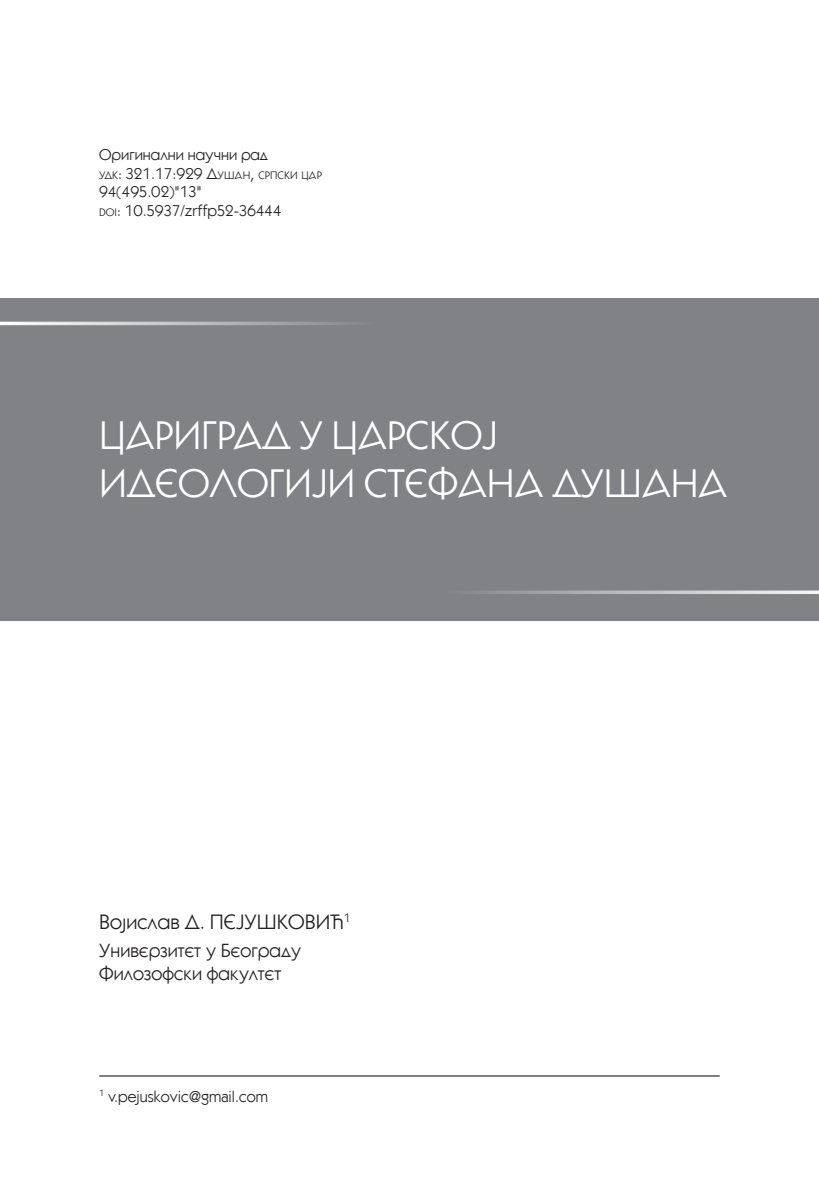
<style>
.page{position:relative;width:819px;height:1191px;background:#fff}
.page>*{position:absolute;margin:0;border:0;box-sizing:border-box;transform-origin:0 0}
.t1{font:40.25px/48.3px "Azbuka 06";letter-spacing:-.01em;color:#fff}
.t2{font:21px "Azbuka 06";color:#231f20}
.t3{font:19.25px/23.1px "Azbuka 06";color:#231f20}
.t4{font:15.75px/18.9px "Azbuka 06";color:#231f20}
.t5{font:11.03px "Azbuka 06";color:#231f20}
.s1{font-size:15.75px}
.s2{font-style:inherit}
.s3{font-size:11.03px}
</style>
<div class="page">
<hr style="left:99px;top:1075px;width:620px;height:1px;background:#6c6d70">
<div style="left:0;top:298px;width:819px;height:322px;background:#808285"></div>
<hr style="left:0;top:322px;width:377px;height:3px;background:#fff">
<svg style="left:476px;top:590px;width:343px;height:4px"></svg>
<p class="t4" style="left:99px;top:145px;width:170px">Оригинални научни рад</p>
<p class="t5" style="left:99px;top:169px;width:224px">удк<span class="s1">: 321.17:929 Д</span>ушан<span class="s1">,</span> српски цар</p>
<p class="t4" style="left:99px;top:182px;width:184px"><span class="s2">94(495.02)"13"<br></span><span class="s3">doi</span>: 10.5937/zrffp52-36444</p>
<h1 class="t1" style="left:99px;top:410px;width:629px">ЦАРИГРАД У ЦАРСКОЈ<br>ИДЕОЛОГИЈИ СТЕФАНА ДУШАНА</h1>
<h2 class="t2" style="left:99px;top:910px;width:253px">Војислав Д. ПЕЈУШКОВИЋ<sup>1</sup></h2>
<p class="t3" style="left:99px;top:939px;width:204px">Универзитет у Београду<br>Филозофски факултет</p>
<p class="t4" style="left:99px;top:1086px;width:170px"><sup>1</sup> v.pejuskovic@gmail.com</p>
</div>
